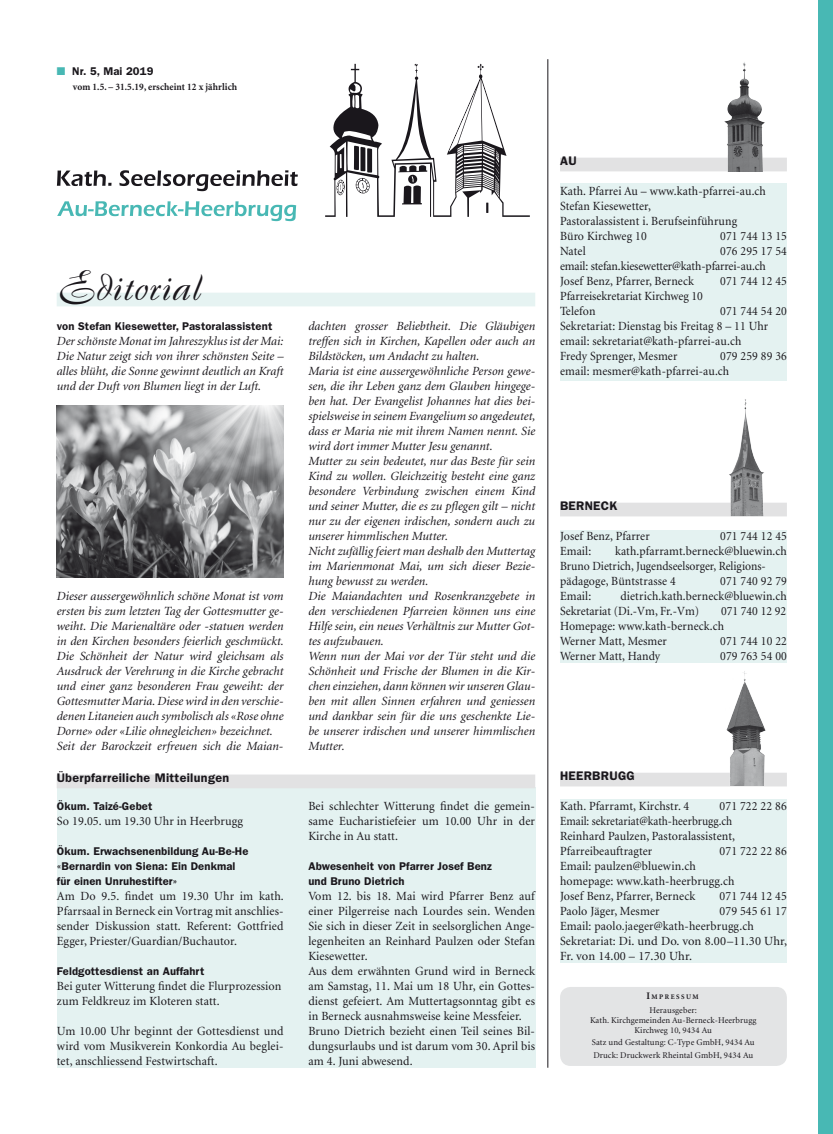
<style>
.page{position:relative;width:833px;height:1134px;background:#fff}
.page>*{position:absolute;margin:0;border:0;box-sizing:border-box;transform-origin:0 0}
.t1{font:45px "Koepenick";letter-spacing:.025em;color:#1a171c}
.t2{font:italic 12.5px/15px "Minion";color:#1a171c}
.t3{font:12.5px/15px "Minion";letter-spacing:.01em;color:#1a171c;text-align:justify}
.t4{font:12.5px/15px "Minion";letter-spacing:.01em;color:#1a171c;scale:.95 1}
.t5{font:12.5px/15px "Minion";letter-spacing:.01em;color:#1a171c;scale:.96 1}
.t6{font:12.5px/15px "Minion";letter-spacing:-.01em;color:#1a171c;scale:.95 1}
.t7{font:600 12.5px "Franklin Gothic";letter-spacing:.025em;color:#1a171c}
.t8{font:600 11.25px/15px "Franklin Gothic";letter-spacing:.01em;color:#1a171c}
.t9{font:700 10px "Minion";letter-spacing:.01em;color:#1a171c;scale:.95 1}
.t10{font:8.75px/10px "Minion";letter-spacing:.01em;color:#1a171c;text-align:center}
.t11{font:700 7px "Minion";letter-spacing:.215em;color:#1a171c}
.s1{color:#48b8b4}
.s2{font-size:10px}
</style>
<div class="page">
<div style="left:560px;top:183px;width:227px;height:197px;background:#e4f2f1"></div>
<div style="left:560px;top:531px;width:227px;height:132px;background:#e4f2f1"></div>
<div style="left:560px;top:799px;width:227px;height:163px;background:#e4f2f1"></div>
<div style="left:560px;top:158px;width:227px;height:13px;background:#e2e2e3"></div>
<div style="left:560px;top:503px;width:227px;height:13px;background:#e2e2e3"></div>
<div style="left:560px;top:773px;width:227px;height:13px;background:#e2e2e3"></div>
<div style="left:57px;top:293px;width:478px;height:13px;background:#e6f3f2"></div>
<hr style="left:547px;top:59px;width:1px;height:1009px;background:#1a171c">
<svg style="left:275px;top:64px;width:255px;height:158px"></svg>
<svg style="left:57px;top:201px;width:240px;height:20px"></svg>
<div style="left:560px;top:987px;width:227px;height:79px;background:#e3e4e5;border-radius:11px"></div>
<svg style="left:56px;top:162px;width:242px;height:30px"></svg>
<img style="left:718px;top:62px;width:60px;height:109px">
<img style="left:726px;top:399px;width:40px;height:118px">
<img style="left:726px;top:671px;width:40px;height:115px">
<div style="left:819px;top:0;width:14px;height:1134px;background:#48b8b4"></div>
<div style="left:57px;top:787px;width:478px;height:281px;background:#e4f2f1"></div>
<div style="left:57px;top:774px;width:478px;height:14px;background:#e2e2e3"></div>
<img style="left:57px;top:405px;width:227px;height:173px">
<p class="t8" style="left:57px;top:64px;width:98px"><span class="s1">■</span> Nr. 5, Mai 2019</p>
<p class="t9" style="left:73px;top:82px;width:174px">vom 1.5. – 31.5.19, erscheint 12 x jährlich</p>
<h1 class="t1" style="left:57px;top:259px;width:148px">Editorial</h1>
<p class="t8" style="left:57px;top:319px;width:217px">von Stefan Kiesewetter, Pastoralassistent</p>
<p class="t2" style="left:57px;top:334px;width:228px;text-align:justify">Der schönste Monat im Jahreszyklus ist der Mai:<br>Die Natur zeigt sich von ihrer schönsten Seite – alles blüht, die Sonne gewinnt deutlich an Kraft und der Duft von Blumen liegt in der Luft.</p>
<p class="t2" style="left:57px;top:589px;width:228px">Dieser aussergewöhnlich schöne Monat ist vom ersten bis zum letzten Tag der Gottesmutter ge&shy;weiht. Die Marienaltäre oder -statuen werden in den Kirchen besonders feierlich geschmückt.<br>Die Schönheit der Natur wird gleichsam als Ausdruck der Verehrung in die Kirche gebracht und einer ganz besonderen Frau geweiht: der Gottesmutter Maria. Diese wird in den verschie&shy;denen Litaneien auch symbolisch als «Rose ohne Dorne» oder «Lilie ohnegleichen» bezeichnet.<br>Seit der Barockzeit erfreuen sich die Maian-</p>
<p class="t7" style="left:57px;top:770px;width:174px">Überpfarreiliche Mitteilungen</p>
<p class="t8" style="left:57px;top:799px;width:97px">Ökum. Taizé-Gebet</p>
<p class="t3" style="left:57px;top:814px;width:188px">So 19.05. um 19.30 Uhr in Heerbrugg</p>
<p class="t8" style="left:57px;top:844px;width:193px">Ökum. Erwachsenenbildung Au-Be-He «Bernardin von Siena: Ein Denkmal für einen Unruhestifter»</p>
<p class="t3" style="left:57px;top:889px;width:228px">Am Do 9.5. findet um 19.30 Uhr im kath.<br>Pfarrsaal in Berneck ein Vortrag mit anschlies&shy;sender Diskussion statt. Referent: Gottfried Egger, Priester/Guardian/Buchautor.</p>
<p class="t8" style="left:57px;top:964px;width:149px">Feldgottesdienst an Auffahrt</p>
<p class="t3" style="left:57px;top:979px;width:226px">Bei guter Witterung findet die Flurprozession zum Feldkreuz im Kloteren statt.</p>
<p class="t3" style="left:57px;top:1024px;width:228px">Um 10.00 Uhr beginnt der Gottesdienst und wird vom Musikverein Konkordia Au beglei&shy;tet, anschliessend Festwirtschaft.</p>
<p class="t2" style="left:308px;top:319px;width:228px">dachten grosser Beliebtheit. Die Gläubigen treffen sich in Kirchen, Kapellen oder auch an Bildstöcken, um Andacht zu halten.<br>Maria ist eine aussergewöhnliche Person gewe&shy;sen, die ihr Leben ganz dem Glauben hingege&shy;ben hat. Der Evangelist Johannes hat dies bei&shy;spielsweise in seinem Evangelium so angedeutet, dass er Maria nie mit ihrem Namen nennt. Sie wird dort immer Mutter Jesu genannt.<br>Mutter zu sein bedeutet, nur das Beste für sein Kind zu wollen. Gleichzeitig besteht eine ganz besondere Verbindung zwischen einem Kind und seiner Mutter, die es zu pflegen gilt – nicht nur zu der eigenen irdischen, sondern auch zu unserer himmlischen Mutter.<br>Nicht zufällig feiert man deshalb den Muttertag im Marienmonat Mai, um sich dieser Bezie&shy;hung bewusst zu werden.<br>Die Maiandachten und Rosenkranzgebete in den verschiedenen Pfarreien können uns eine Hilfe sein, ein neues Verhältnis zur Mutter Got&shy;tes aufzubauen.<br>Wenn nun der Mai vor der Tür steht und die Schönheit und Frische der Blumen in die Kir&shy;chen einziehen, dann können wir unseren Glau&shy;ben mit allen Sinnen erfahren und geniessen und dankbar sein für die uns geschenkte Lie&shy;be unserer irdischen und unserer himmlischen Mutter.</p>
<p class="t3" style="left:308px;top:799px;width:228px">Bei schlechter Witterung findet die gemein&shy;same Eucharistiefeier um 10.00 Uhr in der Kirche in Au statt.</p>
<p class="t8" style="left:308px;top:859px;width:185px">Abwesenheit von Pfarrer Josef Benz und Bruno Dietrich</p>
<p class="t3" style="left:308px;top:889px;width:228px;text-align:left">Vom 12. bis 18. Mai wird Pfarrer Benz auf einer Pilgerreise nach Lourdes sein. Wenden Sie sich in dieser Zeit in seelsorglichen Ange&shy;legenheiten an Reinhard Paulzen oder Stefan Kiesewetter.<br>Aus dem erwähnten Grund wird in Berneck am Samstag, 11. Mai um 18 Uhr, ein Gottes&shy;dienst gefeiert. Am Muttertagsonntag gibt es in Berneck ausnahmsweise keine Messfeier.<br>Bruno Dietrich bezieht einen Teil seines Bil&shy;dungsurlaubs und ist darum vom 30. April bis am 4. Juni abwesend.</p>
<p class="t7" style="left:560px;top:153px;width:18px">Au</p>
<p class="t4" style="left:560px;top:184px;width:218px">Kath. Pfarrei Au – www.kath-pfarrei-au.ch<br>Stefan Kiesewetter,<br>Pastoralassistent i. Berufseinführung<br>Büro Kirchweg 10</p>
<p class="t4" style="left:720px;top:229px;width:72px">071 744 13 15</p>
<p class="t4" style="left:560px;top:244px;width:28px">Natel</p>
<p class="t6" style="left:560px;top:244px;width:240px;text-indent:160px">076 295 17 54 email: stefan.kiesewetter@kath-pfarrei-au.ch<br>Josef Benz, Pfarrer, Berneck</p>
<p class="t4" style="left:720px;top:274px;width:72px">071 744 12 45</p>
<p class="t4" style="left:560px;top:289px;width:152px">Pfarreisekretariat Kirchweg 10<br>Telefon</p>
<p class="t4" style="left:560px;top:304px;width:240px;text-indent:160px">071 744 54 20<br>Sekretariat: Dienstag bis Freitag 8 – 11 Uhr email: sekretariat@kath-pfarrei-au.ch<br>Fredy Sprenger, Mesmer</p>
<p class="t4" style="left:560px;top:349px;width:240px;text-indent:160px">079 259 89 36 email: mesmer@kath-pfarrei-au.ch</p>
<p class="t7" style="left:560px;top:498px;width:59px">Berneck</p>
<p class="t4" style="left:560px;top:529px;width:96px">Josef Benz, Pfarrer</p>
<p class="t4" style="left:720px;top:529px;width:72px">071 744 12 45</p>
<p class="t4" style="left:560px;top:544px;width:34px">Email:</p>
<p class="t4" style="left:560px;top:544px;width:240px;text-indent:55px">kath.pfarramt.berneck@bluewin.ch<br>Bruno Dietrich, Jugendseelsorger, Religions&shy;pädagoge, Büntstrasse 4</p>
<p class="t4" style="left:720px;top:574px;width:72px">071 740 92 79</p>
<p class="t4" style="left:560px;top:589px;width:34px">Email:</p>
<p class="t4" style="left:560px;top:589px;width:240px;text-indent:60px">dietrich.kath.berneck@bluewin.ch<br>Sekretariat (Di.-Vm, Fr.-Vm)</p>
<p class="t4" style="left:560px;top:604px;width:240px;text-indent:161px">071 740 12 92<br>Homepage: www.kath-berneck.ch<br>Werner Matt, Mesmer</p>
<p class="t4" style="left:720px;top:634px;width:72px">071 744 10 22</p>
<p class="t4" style="left:560px;top:649px;width:107px">Werner Matt, Handy</p>
<p class="t4" style="left:720px;top:649px;width:72px">079 763 54 00</p>
<p class="t7" style="left:560px;top:768px;width:18px">HEERb</p>
<p class="t7" style="left:601px;top:768px;width:35px">rugg</p>
<p class="t5" style="left:560px;top:799px;width:136px">Kath. Pfarramt, Kirchstr. 4</p>
<p class="t5" style="left:560px;top:799px;width:238px;text-indent:159px">071 722 22 86<br>Email: sekretariat@kath-heerbrugg.ch<br>Reinhard Paulzen, Pastoralassistent,<br>Pfarreibeauftragter</p>
<p class="t5" style="left:719px;top:844px;width:72px">071 722 22 86</p>
<p class="t5" style="left:560px;top:859px;width:183px">Email: paulzen@bluewin.ch homepage: www.kath-heerbrugg.ch<br>Josef Benz, Pfarrer, Berneck</p>
<p class="t5" style="left:719px;top:889px;width:72px">071 744 12 45</p>
<p class="t5" style="left:560px;top:904px;width:105px">Paolo Jäger, Mesmer</p>
<p class="t5" style="left:560px;top:904px;width:238px;text-indent:159px">079 545 61 17<br>Email: paolo.jaeger@kath-heerbrugg.ch<br>Sekretariat: Di. und Do. von 8.00–11.30 Uhr,<br>Fr. von 14.00 – 17.30 Uhr.</p>
<p class="t11" style="left:646px;top:993px;width:54px"><span class="s2">I</span>MPRESSUM</p>
<p class="t10" style="left:590px;top:1005px;width:168px">Herausgeber:<br>Kath. Kirchgemeinden Au-Berneck-Heerbrugg<br>Kirchweg 10, 9434 Au</p>
<p class="t10" style="left:592px;top:1036px;width:164px;line-height:12.5px;text-align:left">Satz und Gestaltung: C-Type GmbH, 9434 Au<br>Druck: Druckwerk Rheintal GmbH, 9434 Au</p>
</div>
